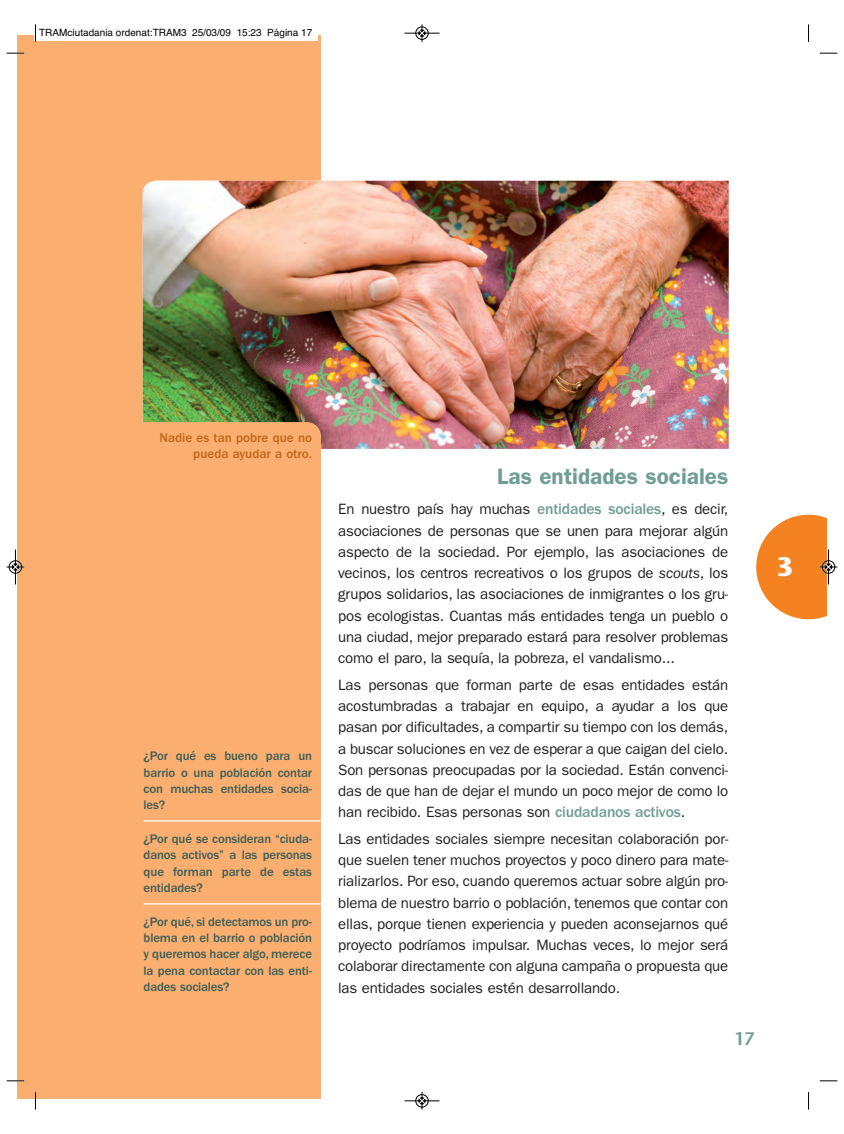
<style>
.page{position:relative;width:844px;height:1134px;background:#fff}
.page>*{position:absolute;margin:0;border:0;box-sizing:border-box;transform-origin:0 0}
.t1{font:700 26.88px "Stone Sans LT";color:#fff}
.t2{font:600 22.5px "Franklin Gothic LT";color:#709e93}
.t3{font:600 18.12px "Stone Sans LT";color:#709e93}
.t4{font:15px/21.2px "Franklin Gothic LT";letter-spacing:-.01em;color:#231f20;text-align:justify}
.t5{font:500 13.12px/16.2px "Franklin Gothic LT";color:#c06616;text-align:right}
.t6{font:500 12.75px/16.2px "Franklin Gothic LT";letter-spacing:-.01em;color:#3e5e56;text-align:justify}
.t7{font:10px "Helvetica";color:#000}
.s1{font-weight:500;font-size:15.62px;color:#709e93}
.s2{font-style:italic}
</style>
<div class="page">
<div style="left:18px;top:35px;width:303px;height:1063px;background:#faaf71"></div>
<hr style="left:144px;top:903px;width:177px;height:1px;background:#fff">
<hr style="left:144px;top:820px;width:177px;height:1px;background:#fff">
<img style="left:157px;top:181px;width:571px;height:268px">
<img style="left:143px;top:181px;width:14px;height:241px">
<div style="left:35px;top:422px;width:286px;height:146px;background:#faaf71;border-radius:14px"></div>
<div style="left:34px;top:23px;width:283px;height:18px;background:#fff"></div>
<svg style="left:35px;top:24px;width:1px;height:18px"></svg>
<svg style="left:7px;top:53px;width:17px;height:1px"></svg>
<svg style="left:808px;top:24px;width:1px;height:18px"></svg>
<svg style="left:819px;top:53px;width:18px;height:1px"></svg>
<svg style="left:35px;top:1092px;width:1px;height:17px"></svg>
<svg style="left:7px;top:1080px;width:17px;height:1px"></svg>
<svg style="left:808px;top:1092px;width:1px;height:17px"></svg>
<svg style="left:819px;top:1080px;width:18px;height:1px"></svg>
<div style="left:415px;top:26px;width:13px;height:14px;border:1px solid #fff;border-radius:50%"></div>
<hr style="left:404px;top:33px;width:35px;height:1px;background:#000">
<div style="left:415px;top:27px;width:13px;height:13px;border:1px solid #000;border-radius:50%"></div>
<svg style="left:418px;top:24px;width:7px;height:18px"></svg>
<hr style="left:404px;top:1100px;width:35px;height:1px;background:#000">
<div style="left:415px;top:1094px;width:13px;height:13px;border:1px solid #000;border-radius:50%"></div>
<svg style="left:418px;top:1092px;width:7px;height:17px"></svg>
<div style="left:9px;top:560px;width:13px;height:14px;border:1px solid #fff;border-radius:50%"></div>
<hr style="left:15px;top:549px;width:1px;height:35px;background:#000">
<div style="left:9px;top:561px;width:13px;height:12px;border:1px solid #000;border-radius:50%"></div>
<svg style="left:7px;top:564px;width:17px;height:6px"></svg>
<svg style="left:756px;top:515px;width:81px;height:104px"></svg>
<p class="t7" style="left:39px;top:28px;width:274px">TRAMciutadania ordenat:TRAM3 25/03/09 15:23 Página 17</p>
<p class="t5" style="left:159px;top:430px;width:154px">Nadie es tan pobre que no pueda ayudar a otro.</p>
<p class="t6" style="left:144px;top:749px;width:170px">¿Por qué es bueno para un barrio o una población contar con muchas entidades socia&shy;les?</p>
<p class="t6" style="left:144px;top:832px;width:170px">¿Por qué se consideran “ciuda&shy;danos activos” a las personas que forman parte de estas entidades?</p>
<p class="t6" style="left:144px;top:914px;width:170px">¿Por qué, si detectamos un pro&shy;blema en el barrio o población y queremos hacer algo, merece la pena contactar con las enti&shy;dades sociales?</p>
<h2 class="t2" style="left:497px;top:468px;width:232px">Las entidades sociales</h2>
<p class="t4" style="left:338px;top:500px;width:391px">En nuestro país hay muchas <span class="s1">entidades sociales</span>, es decir, asociaciones de personas que se unen para mejorar algún aspecto de la sociedad. Por ejemplo, las asociaciones de vecinos, los centros recreativos o los grupos de <span class="s2">scouts</span>, los grupos solidarios, las asociaciones de inmigrantes o los gru&shy;pos ecologistas. Cuantas más entidades tenga un pueblo o una ciudad, mejor preparado estará para resolver problemas como el paro, la sequía, la pobreza, el vandalismo...</p>
<p class="t4" style="left:338px;top:675px;width:391px">Las personas que forman parte de esas entidades están acostumbradas a trabajar en equipo, a ayudar a los que pasan por dificultades, a compartir su tiempo con los demás, a buscar soluciones en vez de esperar a que caigan del cielo.<br>Son personas preocupadas por la sociedad. Están convenci&shy;das de que han de dejar el mundo un poco mejor de como lo han recibido. Esas personas son <span class="s1">ciudadanos activos</span>.</p>
<p class="t4" style="left:338px;top:829px;width:391px">Las entidades sociales siempre necesitan colaboración por&shy;que suelen tener muchos proyectos y poco dinero para mate&shy;rializarlos. Por eso, cuando queremos actuar sobre algún pro&shy;blema de nuestro barrio o población, tenemos que contar con ellas, porque tienen experiencia y pueden aconsejarnos qué proyecto podríamos impulsar. Muchas veces, lo mejor será colaborar directamente con alguna campaña o propuesta que las entidades sociales estén desarrollando.</p>
<p class="t3" style="left:734px;top:1031px;width:22px">17</p>
<h1 class="t1" style="left:776px;top:555px;width:18px">3</h1>
</div>
